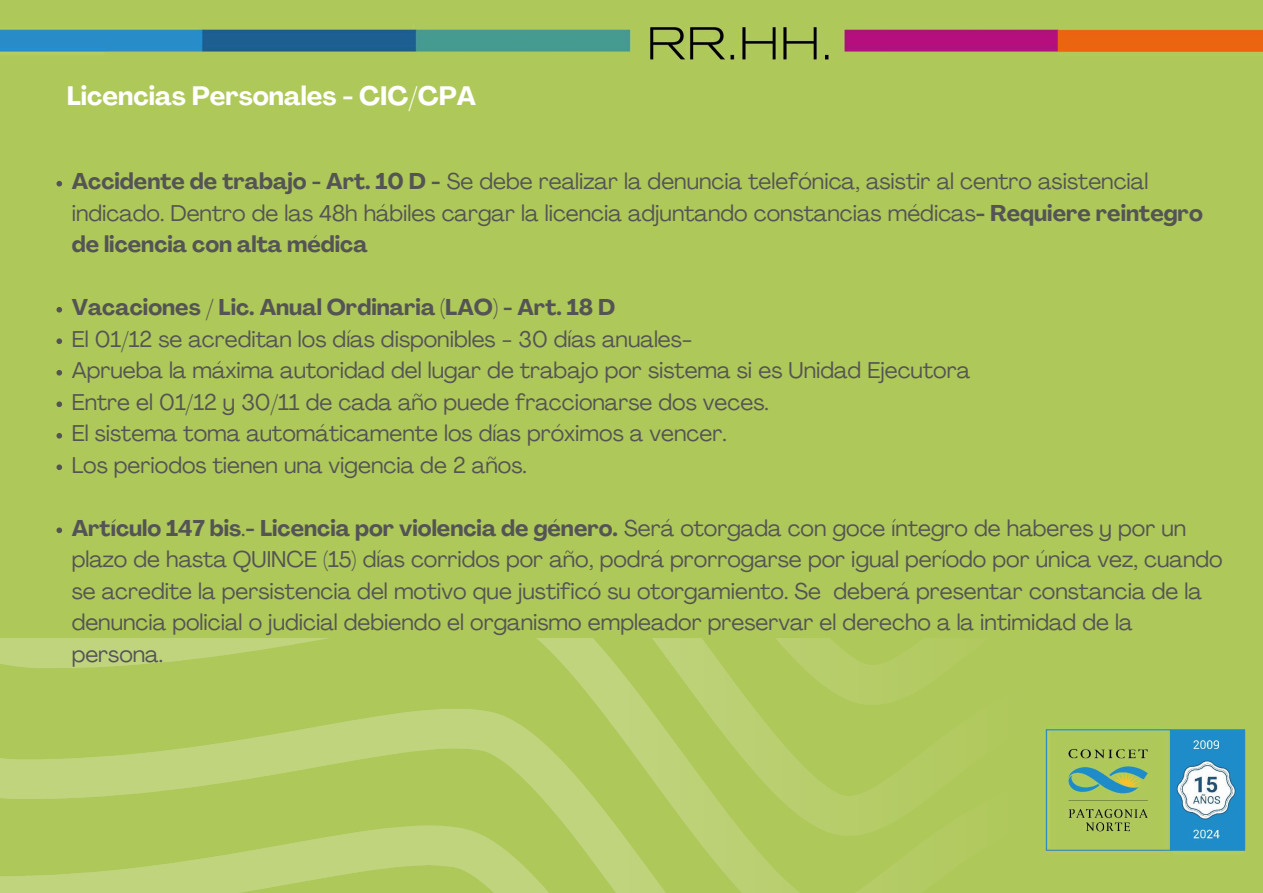
<style>
.page{position:relative;width:1263px;height:893px;background:#afc85a}
.page>*{position:absolute;margin:0;border:0;box-sizing:border-box;transform-origin:0 0}
.t1{font:700 26.25px "Agrandir";color:#fff}
.t2{font:22.5px/31.5px "Agrandir";color:#545454}
.t3{font:700 22.5px "Agrandir";color:#545454}
.s1{font-weight:700}
</style>
<div class="page">
<img style="left:0;top:638px;width:1066px;height:255px">
<svg style="left:56px;top:181px;width:6px;height:5px"></svg>
<svg style="left:56px;top:307px;width:6px;height:5px"></svg>
<svg style="left:56px;top:338px;width:6px;height:6px"></svg>
<svg style="left:56px;top:370px;width:6px;height:5px"></svg>
<svg style="left:56px;top:401px;width:6px;height:6px"></svg>
<svg style="left:56px;top:433px;width:6px;height:5px"></svg>
<svg style="left:56px;top:464px;width:6px;height:6px"></svg>
<svg style="left:56px;top:527px;width:6px;height:6px"></svg>
<p class="t1" style="left:67px;top:86px;width:411px">Licencias Personales - CIC/CPA</p>
<p class="t2" style="left:72px;top:168px;width:1133px"><span class="s1">Accidente de trabajo - Art. 10 D -</span> Se debe realizar la denuncia telefónica, asistir al centro asistencial indicado. Dentro de las 48h hábiles cargar la licencia adjuntando constancias médicas<span class="s1">- Requiere reintegro de licencia con alta médica</span></p>
<p class="t3" style="left:72px;top:298px;width:545px">Vacaciones / Lic. Anual Ordinaria (LAO) - Art. 18 D</p>
<p class="t2" style="left:72px;top:325px;width:900px">El 01/12 se acreditan los días disponibles - 30 días anuales-<br>Aprueba la máxima autoridad del lugar de trabajo por sistema si es Unidad Ejecutora Entre el 01/12 y 30/11 de cada año puede fraccionarse dos veces.<br>El sistema toma automáticamente los días próximos a vencer.<br>Los periodos tienen una vigencia de 2 años.</p>
<p class="t2" style="left:72px;top:514px;width:1152px"><span class="s1">Artículo 147 bis</span>.<span class="s1">- Licencia por violencia de género.</span> Será otorgada con goce íntegro de haberes y por un plazo de hasta QUINCE (15) días corridos por año, podrá prorrogarse por igual período por única vez, cuando se acredite la persistencia del motivo que justificó su otorgamiento. Se deberá presentar constancia de la denuncia policial o judicial debiendo el organismo empleador preservar el derecho a la intimidad de la persona.</p>
</div>
